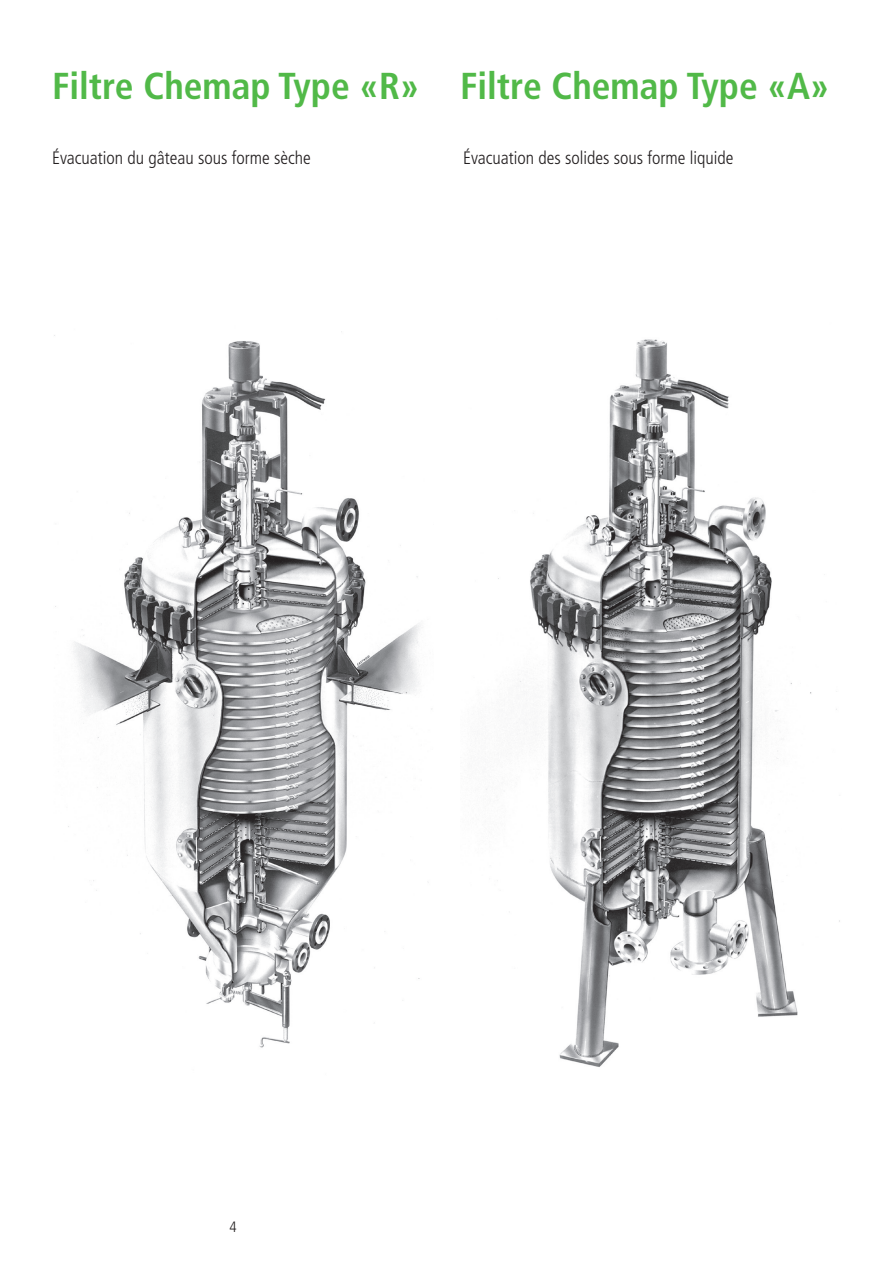
<style>
.page{position:relative;width:893px;height:1263px;background:#fff}
.page>*{position:absolute;margin:0;border:0;box-sizing:border-box;transform-origin:0 0}
.t1{font:700 condensed 37.5px "Frutiger";color:#51b948}
.t2{font:300 condensed 18px "Frutiger";color:#231f20}
.t3{font:300 condensed 15px "Frutiger";color:#231f20}
</style>
<div class="page">
<img style="left:54px;top:331px;width:378px;height:717px">
<img style="left:486px;top:339px;width:354px;height:728px">
<h1 class="t1" style="left:52px;top:64px;width:779px">Filtre Chemap Type «R» Filtre Chemap Type «A»</h1>
<p class="t2" style="left:52px;top:148px;width:260px">Évacuation du gâteau sous forme sèche</p>
<p class="t2" style="left:463px;top:148px;width:272px">Évacuation des solides sous forme liquide</p>
<p class="t3" style="left:230px;top:1219px;width:9px">4</p>
</div>
